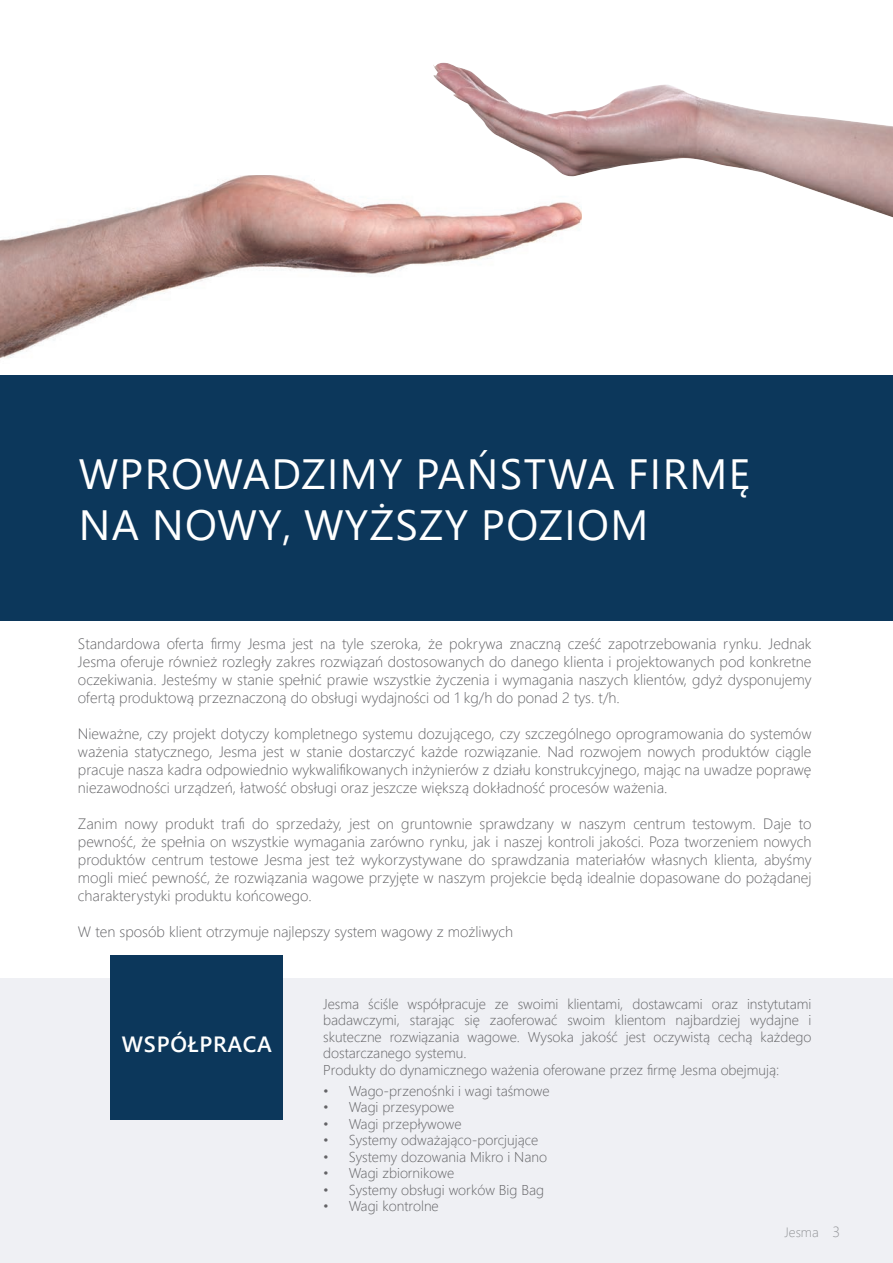
<style>
.page{position:relative;width:893px;height:1263px;background:#fff}
.page>*{position:absolute;margin:0;border:0;box-sizing:border-box;transform-origin:0 0}
.naglowki3{font:42.3px "Segoe UI";letter-spacing:.035em;color:#fff}
.t1{font:600 22.05px "Segoe UI";letter-spacing:.035em;color:#fff}
.norm10gray{font:300 15px/18px "Segoe UI";color:#636366;text-align:justify}
.norm10gray-2{font:300 14.25px/16.5px "Segoe UI";color:#636366;text-align:justify}
.t2{font:300 13.5px "Segoe UI";color:#939598}
.s1{font-size:15px}
</style>
<div class="page">
<img style="left:0;top:175px;width:581px;height:183px">
<div style="left:1px;top:375px;width:892px;height:246px;background:#0c375b"></div>
<img style="left:433px;top:63px;width:460px;height:154px">
<div style="left:0;top:978px;width:893px;height:285px;background:#eff0f4"></div>
<div style="left:111px;top:955px;width:172px;height:165px;background:#0c375b"></div>
<p class="naglowki3" style="left:79px;top:434px;width:673px">WPROWADZIMY PAŃSTWA FIRMĘ</p>
<p class="naglowki3" style="left:79px;top:485px;width:571px">NA NOWY, WYŻSZY POZIOM</p>
<p class="norm10gray" style="left:78px;top:633px;width:735px">Standardowa oferta firmy Jesma jest na tyle szeroka, że pokrywa znaczną cześć zapotrzebowania rynku. Jednak Jesma oferuje również rozległy zakres rozwiązań dostosowanych do danego klienta i projektowanych pod konkretne oczekiwania. Jesteśmy w stanie spełnić prawie wszystkie życzenia i wymagania naszych klientów, gdyż dysponujemy ofertą produktową przeznaczoną do obsługi wydajności od 1 kg/h do ponad 2 tys. t/h.</p>
<p class="norm10gray" style="left:78px;top:723px;width:735px">Nieważne, czy projekt dotyczy kompletnego systemu dozującego, czy szczególnego oprogramowania do systemów ważenia statycznego, Jesma jest w stanie dostarczyć każde rozwiązanie. Nad rozwojem nowych produktów ciągle pracuje nasza kadra odpowiednio wykwalifikowanych inżynierów z działu konstrukcyjnego, mając na uwadze poprawę niezawodności urządzeń, łatwość obsługi oraz jeszcze większą dokładność procesów ważenia.</p>
<p class="norm10gray" style="left:78px;top:813px;width:735px">Zanim nowy produkt trafi do sprzedaży, jest on gruntownie sprawdzany w naszym centrum testowym. Daje to pewność, że spełnia on wszystkie wymagania zarówno rynku, jak i naszej kontroli jakości. Poza tworzeniem nowych produktów centrum testowe Jesma jest też wykorzystywane do sprawdzania materiałów własnych klienta, abyśmy mogli mieć pewność, że rozwiązania wagowe przyjęte w naszym projekcie będą idealnie dopasowane do pożądanej charakterystyki produktu końcowego.</p>
<p class="norm10gray" style="left:78px;top:921px;width:437px">W ten sposób klient otrzymuje najlepszy system wagowy z możliwych</p>
<p class="t1" style="left:122px;top:1023px;width:152px">WSPÓŁPRACA</p>
<p class="norm10gray-2" style="left:323px;top:994px;width:490px">Jesma ściśle współpracuje ze swoimi klientami, dostawcami oraz instytutami badawczymi, starając się zaoferować swoim klientom najbardziej wydajne i skuteczne rozwiązania wagowe. Wysoka jakość jest oczywistą cechą każdego dostarczanego systemu.</p>
<p class="norm10gray-2" style="left:323px;top:1060px;width:458px">Produkty do dynamicznego ważenia oferowane przez firmę Jesma obejmują:</p>
<p class="norm10gray-2" style="left:323px;top:1081px;width:228px">• Wago-przenośnki i wagi taśmowe</p>
<p class="norm10gray-2" style="left:323px;top:1098px;width:133px">• Wagi przesypowe</p>
<p class="norm10gray-2" style="left:323px;top:1114px;width:140px">• Wagi przepływowe</p>
<p class="norm10gray-2" style="left:323px;top:1131px;width:217px">• Systemy odważająco-porcjujące</p>
<p class="norm10gray-2" style="left:323px;top:1147px;width:225px">• Systemy dozowania Mikro i Nano</p>
<p class="norm10gray-2" style="left:323px;top:1164px;width:133px">• Wagi zbiornikowe</p>
<p class="norm10gray-2" style="left:323px;top:1180px;width:223px">• Systemy obsługi worków Big Bag</p>
<p class="norm10gray-2" style="left:323px;top:1197px;width:117px">• Wagi kontrolne</p>
<p class="t2" style="left:784px;top:1219px;width:57px">Jesma <span class="s1">3</span></p>
</div>
